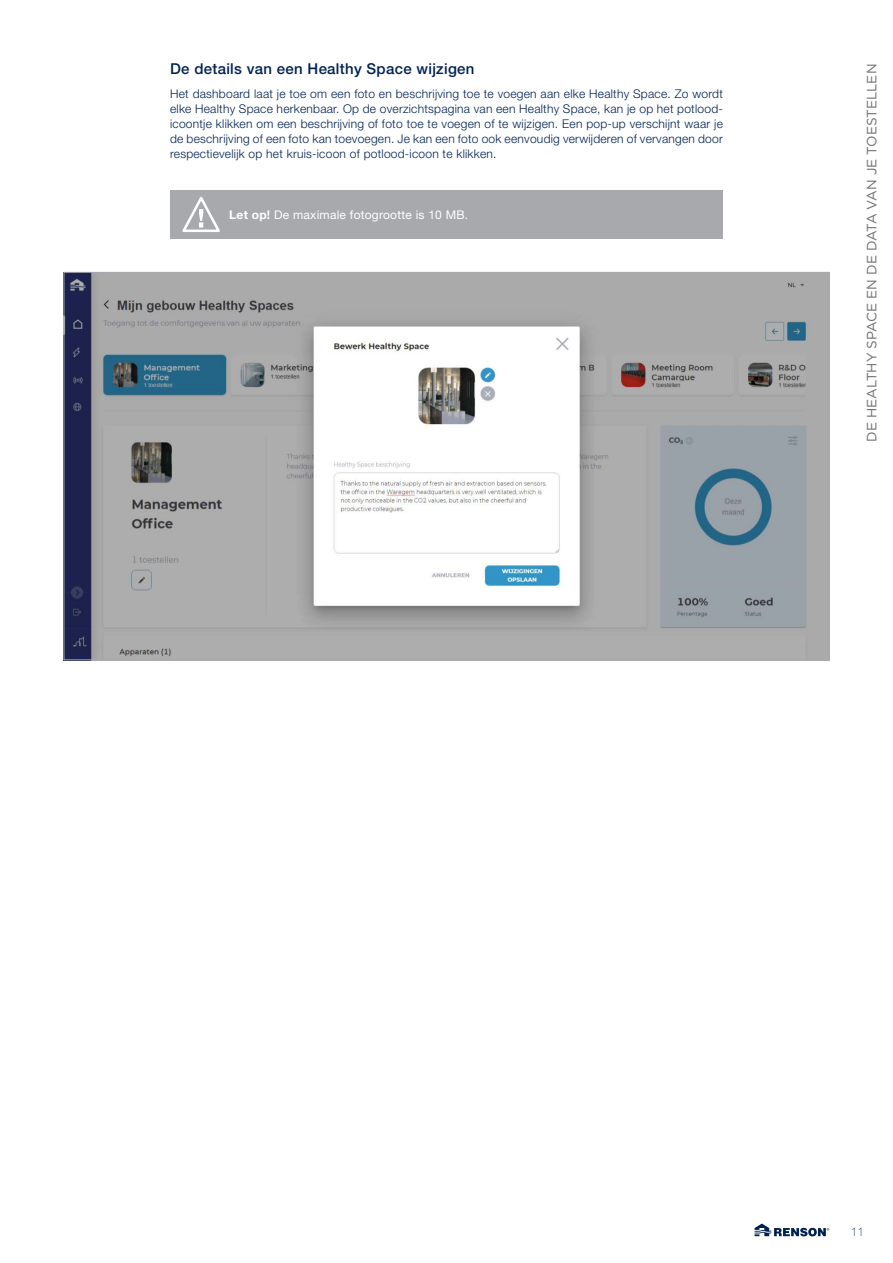
<style>
.page{position:relative;width:893px;height:1263px;background:#fff}
.page>*{position:absolute;margin:0;border:0;box-sizing:border-box;transform-origin:0 0}
.T2{font:500 15px "Helvetica Neue LT Std";letter-spacing:.02em;color:#002252}
.t1{font:13.5px "Gotham";color:#6c6d70}
.body{font:300 12px/15px "Helvetica Neue LT Std";letter-spacing:.02em;color:#002252;text-align:justify}
.body_negative{font:12px "Helvetica Neue LT Std";letter-spacing:.02em;color:#fff}
.t2{font:100 12px "Helvetica Neue LT Std";color:#002252}
.s1{font-weight:700}
</style>
<div class="page">
<svg style="left:754px;top:1223px;width:75px;height:13px"></svg>
<div style="left:170px;top:190px;width:553px;height:49px;background:#a8a9ad"></div>
<svg style="left:182px;top:197px;width:38px;height:35px"></svg>
<img style="left:66px;top:274px;width:761px;height:384px">
<p class="T2" style="left:170px;top:60px;width:306px">De details van een Healthy Space wijzigen</p>
<p class="body" style="left:170px;top:86px;width:554px">Het dashboard laat je toe om een foto en beschrijving toe te voegen aan elke Healthy Space. Zo wordt elke Healthy Space herkenbaar. Op de overzichtspagina van een Healthy Space, kan je op het potlood&shy;icoontje klikken om een beschrijving of foto toe te voegen of te wijzigen. Een pop-up verschijnt waar je de beschrijving of een foto kan toevoegen. Je kan een foto ook eenvoudig verwijderen of vervangen door respectievelijk op het kruis-icoon of potlood-icoon te klikken.</p>
<p class="body_negative" style="left:229px;top:208px;width:240px"><span class="s1">Let op!</span> De maximale fotogrootte is 10 MB.</p>
<p class="t1" style="left:863px;top:442px;width:380px;rotate:-90deg">DE HEALTHY SPACE EN DE DATA VAN JE TOESTELLEN</p>
<p class="t2" style="left:851px;top:1225px;width:15px">11</p>
</div>
